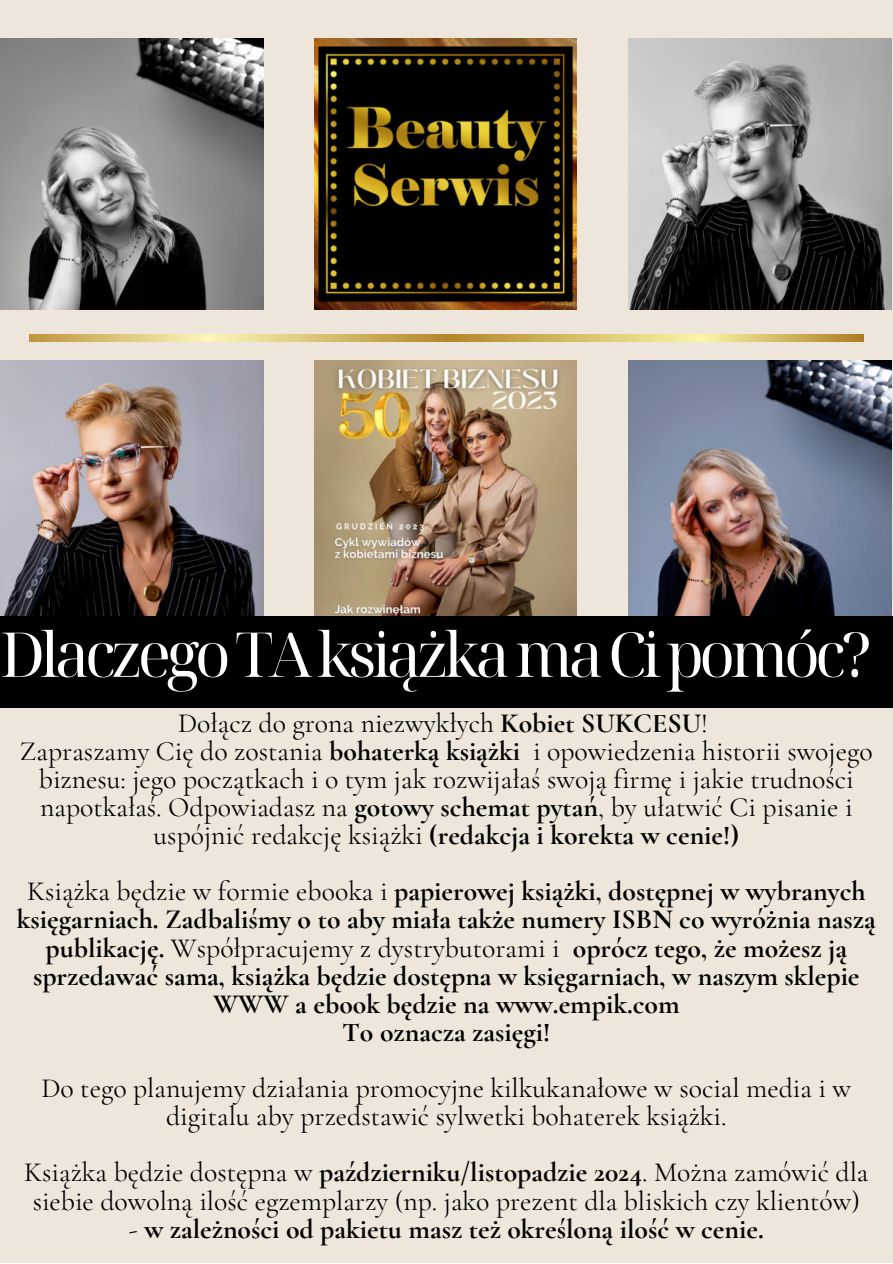
<style>
.page{position:relative;width:893px;height:1264px;background:#fff}
.page>*{position:absolute;margin:0;border:0;box-sizing:border-box;transform-origin:0 0}
.t1{font:61.8px "Noto Serif Display";letter-spacing:-.075em;color:#fff}
.t2{font:27.75px/28px "Cormorant Garamond";color:#000;text-align:center}
.t3{font:700 27.75px/28px "Cormorant Garamond";color:#000;text-align:center}
.s1{font-weight:700}
.s2{font-weight:400}
</style>
<div class="page">
<div style="left:0;top:0;width:892px;height:1262px;background:#eee6db"></div>
<img style="left:0;top:38px;width:263px;height:271px">
<img style="left:628px;top:361px;width:263px;height:255px">
<img style="left:628px;top:38px;width:263px;height:271px">
<img style="left:0;top:361px;width:263px;height:255px">
<img style="left:315px;top:361px;width:262px;height:255px">
<img style="left:315px;top:38px;width:262px;height:271px">
<svg style="left:29px;top:334px;width:834px;height:7px;background:#d7be6d"></svg>
<div style="left:0;top:616px;width:892px;height:92px;background:#000"></div>
<h1 class="t1" style="left:0;top:612px;width:873px">Dlaczego TA książka ma Ci pomóc?</h1>
<p class="t2" style="left:20px;top:708px;width:854px">Dołącz do grona niezwykłych <span class="s1">Kobiet SUKCESU</span>!<br>Zapraszamy Cię do zostania <span class="s1">bohaterką książki</span> i opowiedzenia historii swojego biznesu: jego początkach i o tym jak rozwijałaś swoją firmę i jakie trudności napotkałaś. Odpowiadasz na <span class="s1">gotowy schemat pytań</span>, by ułatwić Ci pisanie i uspójnić redakcję książki <span class="s1">(redakcja i korekta w cenie!)</span></p>
<p class="t3" style="left:17px;top:877px;width:860px"><span class="s2">Książka będzie w formie ebooka i</span> papierowej książki, dostępnej w wybranych księgarniach. Zadbaliśmy o to aby miała także numery ISBN co wyróżnia naszą publikację. <span class="s2">Współpracujemy z dystrybutorami i</span> oprócz tego, że możesz ją sprzedawać sama, książka będzie dostępna w księgarniach, w naszym sklepie WWW a ebook będzie na www.empik.com<br>To oznacza zasięgi!</p>
<p class="t2" style="left:41px;top:1074px;width:811px">Do tego planujemy działania promocyjne kilkukanałowe w social media i w digitalu aby przedstawić sylwetki bohaterek książki.</p>
<p class="t2" style="left:24px;top:1158px;width:845px">Książka będzie dostępna w <span class="s1">październiku/listopadzie 2024</span>. Można zamówić dla siebie dowolną ilość egzemplarzy (np. jako prezent dla bliskich czy klientów)</p>
<p class="t3" style="left:129px;top:1214px;width:636px"><span class="s2">-</span> w zależności od pakietu masz też określoną ilość w cenie.</p>
</div>
